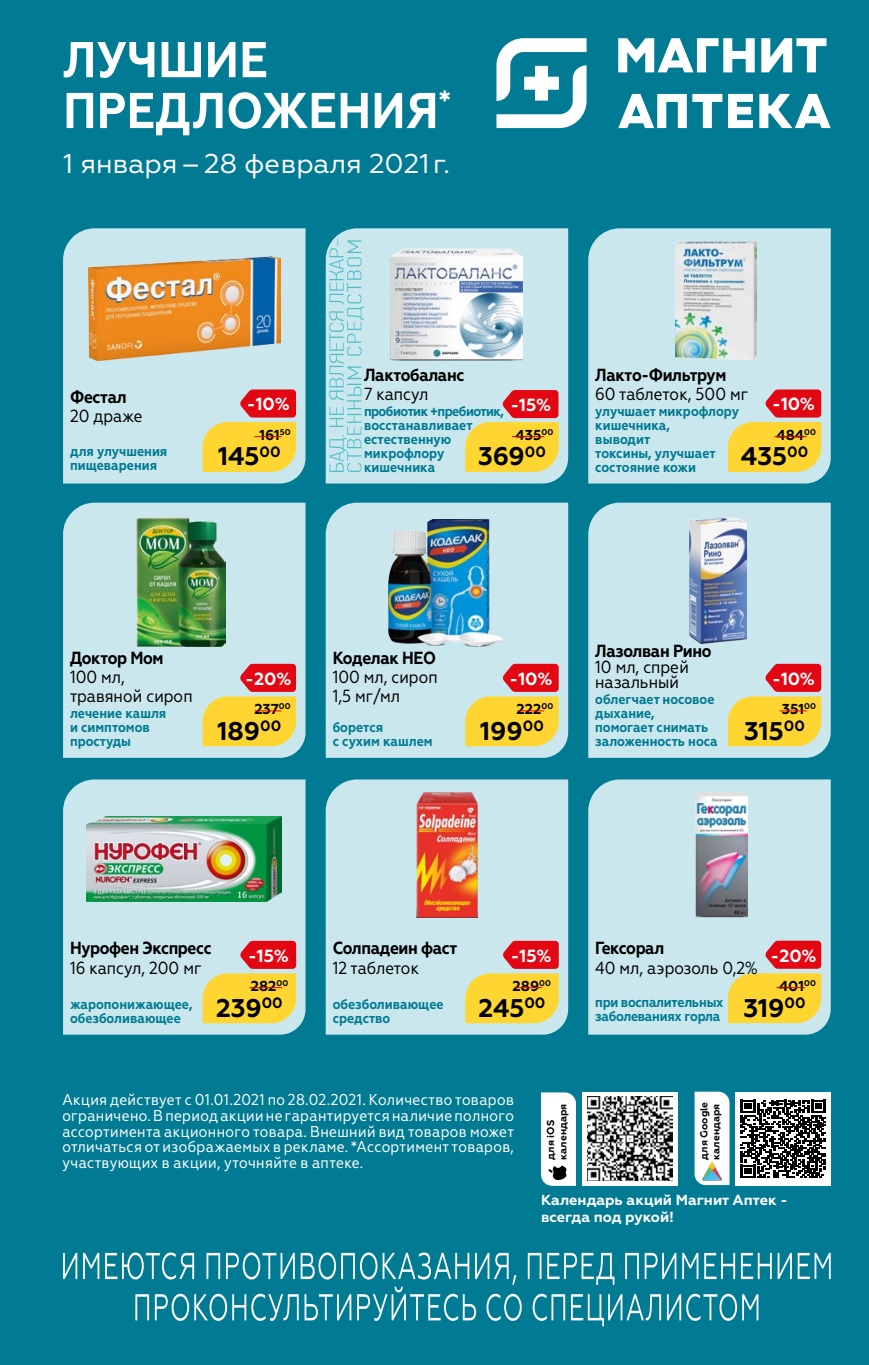
<style>
.page{position:relative;width:869px;height:1365px;background:#fff}
.page>*{position:absolute;margin:0;border:0;box-sizing:border-box;transform-origin:0 0}
.t1{font:700 50.23px/50.8px "Geometria Narrow";letter-spacing:.01em;color:#fff}
.t2{font:27.12px "Geometria";color:#fff}
.t3{font:700 25.55px "Geometria";color:#000}
.t4{font:17.5px/19.2px "Geometria Narrow";color:#000}
.t5{font:700 17.5px/19.2px "Geometria Narrow";letter-spacing:-.02em;color:#000}
.t6{font:700 17.5px "Geometria";color:#fff}
.t7{font:15.75px/15.8px "Geometria Narrow";letter-spacing:.025em;color:#fff;text-align:justify}
.t8{font:700 14.53px/17.5px "Geometria";color:#fff}
.t9{font:700 14.35px "Geometria";color:#000}
.t10{font:700 14px/14px "Geometria Narrow";color:#007b93}
.t11{font:700 14px/14px "Geometria Narrow";letter-spacing:-.02em;color:#007b93}
.t12{font:700 10.15px/12.1px "Geometria";color:#000}
.s1{font-weight:700}
.s2{font-weight:400}
</style>
<div class="page">
<div style="left:0;top:0;width:868px;height:1364px;background:#007b93"></div>
<div style="left:63px;top:228px;width:242px;height:255px;background:#cae7ee"></div>
<div style="left:63px;top:502px;width:242px;height:255px;background:#cae7ee"></div>
<div style="left:63px;top:779px;width:242px;height:255px;background:#cae7ee"></div>
<div style="left:588px;top:779px;width:242px;height:255px;background:#cae7ee"></div>
<div style="left:588px;top:502px;width:242px;height:255px;background:#cae7ee"></div>
<div style="left:588px;top:228px;width:242px;height:255px;background:#cae7ee"></div>
<div style="left:325px;top:228px;width:243px;height:255px;background:#cae7ee"></div>
<div style="left:325px;top:502px;width:243px;height:255px;background:#cae7ee"></div>
<div style="left:325px;top:779px;width:243px;height:255px;background:#cae7ee"></div>
<svg style="left:202px;top:389px;width:94px;height:83px;background:#ecb35b"></svg>
<svg style="left:727px;top:940px;width:94px;height:83px;background:#ecb35b"></svg>
<svg style="left:202px;top:940px;width:94px;height:83px;background:#ecb35c"></svg>
<hr style="left:249px;top:987px;width:33px;height:1px;background:#e30613">
<svg style="left:465px;top:940px;width:93px;height:83px;background:#ecb35b"></svg>
<div style="left:735px;top:1091px;width:95px;height:94px;background:#fff"></div>
<svg style="left:740px;top:1099px;width:85px;height:78px"></svg>
<div style="left:582px;top:1091px;width:95px;height:94px;background:#fff"></div>
<img style="left:587px;top:1096px;width:84px;height:84px">
<svg style="left:541px;top:1092px;width:34px;height:93px;background:#edefef"></svg>
<svg style="left:694px;top:1091px;width:35px;height:93px;background:#f2f8f9"></svg>
<img style="left:702px;top:1162px;width:19px;height:17px">
<svg style="left:63px;top:1252px;width:767px;height:73px"></svg>
<svg style="left:329px;top:239px;width:35px;height:233px;background:#b3dfe6"></svg>
<img style="left:88px;top:257px;width:192px;height:103px">
<svg style="left:465px;top:390px;width:93px;height:82px;background:#ecb359"></svg>
<hr style="left:512px;top:436px;width:32px;height:1px;background:#e30613">
<img style="left:390px;top:248px;width:132px;height:112px">
<img style="left:675px;top:242px;width:81px;height:117px">
<img style="left:137px;top:517px;width:88px;height:129px">
<img style="left:388px;top:519px;width:114px;height:127px">
<img style="left:688px;top:517px;width:58px;height:126px">
<svg style="left:727px;top:663px;width:94px;height:83px;background:#ecb35c"></svg>
<img style="left:87px;top:816px;width:194px;height:85px">
<img style="left:416px;top:792px;width:61px;height:125px">
<img style="left:694px;top:792px;width:53px;height:125px">
<svg style="left:727px;top:389px;width:94px;height:83px;background:#ecb45b"></svg>
<hr style="left:774px;top:436px;width:32px;height:1px;background:#e30613">
<svg style="left:202px;top:663px;width:94px;height:83px;background:#ecb35b"></svg>
<svg style="left:465px;top:663px;width:93px;height:83px;background:#ecb35b"></svg>
<svg style="left:761px;top:38px;width:65px;height:34px"></svg>
<svg style="left:618px;top:38px;width:136px;height:34px"></svg>
<svg style="left:692px;top:94px;width:60px;height:34px"></svg>
<svg style="left:618px;top:94px;width:68px;height:34px"></svg>
<svg style="left:759px;top:94px;width:71px;height:34px"></svg>
<svg style="left:496px;top:38px;width:90px;height:90px"></svg>
<p class="t1" style="left:63px;top:35px;width:389px">ЛУЧШИЕ<br>ПРЕДЛОЖЕНИЯ<sup>*</sup></p>
<p class="t2" style="left:63px;top:148px;width:388px">1 января–28 февраля 2021 г.</p>
<p class="t4" style="left:70px;top:387px;width:74px"><span class="s1">Фестал<br></span>20 драже</p>
<p class="t10" style="left:70px;top:444px;width:99px">для улучшения пищеварения</p>
<p class="t6" style="left:247px;top:394px;width:44px">-10%</p>
<p class="t3" style="left:218px;top:441px;width:64px">145<sup>00</sup></p>
<p class="t9" style="left:259px;top:426px;width:33px">161<sup>50</sup></p>
<p class="t5" style="left:364px;top:365px;width:102px">Лактобаланс<br><span class="s2">7 капсул</span></p>
<p class="t10" style="left:364px;top:404px;width:141px">пробиотик +пребиотик, восстанавливает естественную микрофлору кишечника</p>
<p class="t6" style="left:510px;top:394px;width:42px">-15%</p>
<p class="t3" style="left:478px;top:441px;width:69px">369<sup>00</sup></p>
<p class="t9" style="left:515px;top:426px;width:39px">435<sup>00</sup></p>
<p class="t4" style="left:595px;top:365px;width:154px"><span class="s1">Лакто-Фильтрум<br></span>60 таблеток, 500 мг</p>
<p class="t10" style="left:595px;top:404px;width:145px">улучшает микрофлору кишечника,<br>выводит<br>токсины, улучшает состояние кожи</p>
<p class="t6" style="left:771px;top:394px;width:44px">-10%</p>
<p class="t3" style="left:740px;top:441px;width:69px">435<sup>00</sup></p>
<p class="t9" style="left:776px;top:426px;width:41px">484<sup>00</sup></p>
<p class="t4" style="left:70px;top:648px;width:124px"><span class="s1">Доктор Мом<br></span>100 мл, травяной сироп</p>
<p class="t10" style="left:70px;top:706px;width:98px">лечение кашля и симптомов простуды</p>
<p class="t6" style="left:245px;top:668px;width:47px">-20%</p>
<p class="t3" style="left:217px;top:715px;width:65px">189<sup>00</sup></p>
<p class="t9" style="left:254px;top:700px;width:38px">237<sup>00</sup></p>
<p class="t4" style="left:332px;top:648px;width:107px;text-align:justify"><span class="s1">Коделак НЕО </span>100 мл, сироп 1,5 мг/мл</p>
<p class="t10" style="left:332px;top:720px;width:101px">борется<br>с сухим кашлем</p>
<p class="t6" style="left:509px;top:668px;width:44px">-10%</p>
<p class="t3" style="left:480px;top:715px;width:65px">199<sup>00</sup></p>
<p class="t9" style="left:516px;top:700px;width:38px">222<sup>00</sup></p>
<p class="t4" style="left:595px;top:643px;width:118px;line-height:15.8px"><span class="s1">Лазолван Рино<br></span>10 мл, спрей назальный</p>
<p class="t10" style="left:595px;top:692px;width:124px">облегчает носовое дыхание,<br>помогает снимать заложенность носа</p>
<p class="t6" style="left:771px;top:668px;width:44px">-10%</p>
<p class="t3" style="left:743px;top:715px;width:62px">315<sup>00</sup></p>
<p class="t9" style="left:781px;top:700px;width:36px">351<sup>00</sup></p>
<p class="t5" style="left:70px;top:938px;width:143px">Нурофен Экспресс<br><span class="s2">16 капсул, 200 мг</span></p>
<p class="t5" style="left:332px;top:938px;width:126px">Солпадеин фаст<br><span class="s2">12 таблеток</span></p>
<p class="t6" style="left:248px;top:945px;width:42px">-15%</p>
<p class="t3" style="left:216px;top:992px;width:68px">239<sup>00</sup></p>
<p class="t9" style="left:251px;top:977px;width:39px">282<sup>00</sup></p>
<p class="t10" style="left:70px;top:997px;width:124px">жаропонижающее, обезболивающее</p>
<p class="t10" style="left:332px;top:997px;width:112px">обезболивающее средство</p>
<p class="t6" style="left:510px;top:945px;width:42px">-15%</p>
<p class="t3" style="left:478px;top:992px;width:68px">245<sup>00</sup></p>
<p class="t9" style="left:512px;top:977px;width:40px">289<sup>00</sup></p>
<p class="t4" style="left:595px;top:938px;width:164px"><span class="s1">Гексорал<br></span>40 мл, аэрозоль 0,2%</p>
<p class="t6" style="left:770px;top:944px;width:47px">-20%</p>
<p class="t3" style="left:743px;top:992px;width:64px">319<sup>00</sup></p>
<p class="t9" style="left:778px;top:977px;width:38px">401<sup>00</sup></p>
<p class="t11" style="left:595px;top:995px;width:130px">при воспалительных заболеваниях горла</p>
<p class="t7" style="left:62px;top:1091px;width:453px">Акция действует с 01.01.2021 по 28.02.2021. Количество товаров ограничено. В период акции не гарантируется наличие полного ассортимента акционного товара. Внешний вид товаров может отличаться от изображаемых в рекламе. *Ассортимент товаров, участвующих в акции, уточняйте в аптеке.</p>
<p class="t12" style="left:544px;top:1159px;width:57px;rotate:-90deg">для iOS календаря</p>
<p class="t12" style="left:697px;top:1159px;width:59px;rotate:-90deg">для Google календаря</p>
<p class="t8" style="left:540px;top:1190px;width:248px">Календарь акций Магнит Аптек - всегда под рукой!</p>
</div>
